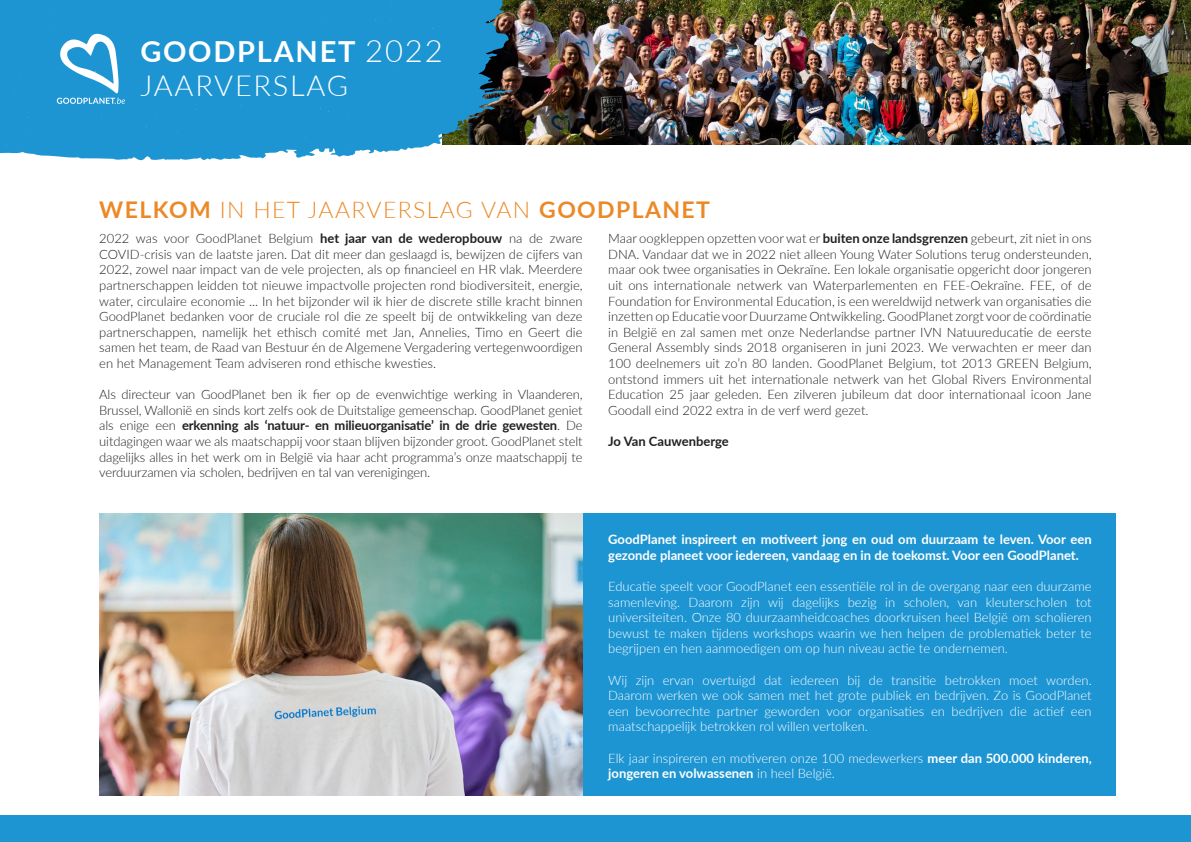
<style>
.page{position:relative;width:1191px;height:842px;background:#fff}
.page>*{position:absolute;margin:0;border:0;box-sizing:border-box;transform-origin:0 0}
.t1{font:700 29px "Lato";letter-spacing:.06em;color:#fff}
.t2{font:300 29px "Lato";letter-spacing:.06em;color:#fff}
.t3{font:300 23px "Lato";letter-spacing:.06em;color:#ec8927}
.t4{font:300 13px/15.6px "Lato";color:#231f20;text-align:justify}
.t5{font:300 13px/15.6px "Lato";color:#fff;text-align:justify}
.t6{font:700 13px/15.6px "Lato";color:#fff}
.t7{font:700 13px "Lato";color:#231f20}
.s1{font-weight:300;font-size:31px}
.s2{font-weight:700}
</style>
<div class="page">
<div style="left:583px;top:513px;width:532px;height:282px;background:#1d95d3"></div>
<img style="left:513px;top:0;width:678px;height:145px">
<svg style="left:0;top:0;width:513px;height:161px;background:#2995cd"></svg>
<svg style="left:57px;top:33px;width:68px;height:71px"></svg>
<div style="left:0;top:815px;width:1191px;height:27px;background:#1d95d3"></div>
<img style="left:99px;top:513px;width:484px;height:282px">
<p class="t1" style="left:140px;top:30px;width:304px">GOODPLANET <span class="s1">2022</span></p>
<p class="t2" style="left:140px;top:66px;width:209px">JAARVERSLAG</p>
<p class="t3" style="left:99px;top:194px;width:612px"><span class="s2">WELKOM</span> IN HET JAARVERSLAG VAN <span class="s2">GOODPLANET</span></p>
<p class="t4" style="left:99px;top:230px;width:485px">2022 was voor GoodPlanet Belgium <span class="s2">het jaar van de wederopbouw</span> na de zware COVID-crisis van de laatste jaren. Dat dit meer dan geslaagd is, bewijzen de cijfers van 2022, zowel naar impact van de vele projecten, als op financieel en HR vlak. Meerdere partnerschappen leidden tot nieuwe impactvolle projecten rond biodiversiteit, energie, water, circulaire economie ... In het bijzonder wil ik hier de discrete stille kracht binnen GoodPlanet bedanken voor de cruciale rol die ze speelt bij de ontwikkeling van deze partnerschappen, namelijk het ethisch comité met Jan, Annelies, Timo en Geert die samen het team, de Raad van Bestuur én de Algemene Vergadering vertegenwoordigen en het Management Team adviseren rond ethische kwesties.</p>
<p class="t4" style="left:99px;top:386px;width:485px">Als directeur van GoodPlanet ben ik fier op de evenwichtige werking in Vlaanderen, Brussel, Wallonië en sinds kort zelfs ook de Duitstalige gemeenschap. GoodPlanet geniet als enige een <span class="s2">erkenning als ‘natuur- en milieuorganisatie’ in de drie gewesten</span>. De uitdagingen waar we als maatschappij voor staan blijven bijzonder groot. GoodPlanet stelt dagelijks alles in het werk om in België via haar acht programma’s onze maatschappij te verduurzamen via scholen, bedrijven en tal van verenigingen.</p>
<p class="t4" style="left:608px;top:230px;width:485px">Maar oogkleppen opzetten voor wat er <span class="s2">buiten onze landsgrenzen</span> gebeurt, zit niet in ons DNA. Vandaar dat we in 2022 niet alleen Young Water Solutions terug ondersteunden, maar ook twee organisaties in Oekraïne. Een lokale organisatie opgericht door jongeren uit ons internationale netwerk van Waterparlementen en FEE-Oekraïne. FEE, of de Foundation for Environmental Education, is een wereldwijd netwerk van organisaties die inzetten op Educatie voor Duurzame Ontwikkeling. GoodPlanet zorgt voor de coördinatie in België en zal samen met onze Nederlandse partner IVN Natuureducatie de eerste General Assembly sinds 2018 organiseren in juni 2023. We verwachten er meer dan 100 deelnemers uit zo’n 80 landen. GoodPlanet Belgium, tot 2013 GREEN Belgium, ontstond immers uit het internationale netwerk van het Global Rivers Environmental Education 25 jaar geleden. Een zilveren jubileum dat door internationaal icoon Jane Goodall eind 2022 extra in de verf werd gezet.</p>
<p class="t7" style="left:608px;top:432px;width:122px">Jo Van Cauwenberge</p>
<p class="t6" style="left:608px;top:531px;width:485px">GoodPlanet inspireert en motiveert jong en oud om duurzaam te leven. Voor een gezonde planeet voor iedereen, vandaag en in de toekomst. Voor een GoodPlanet.</p>
<p class="t5" style="left:608px;top:578px;width:485px">Educatie speelt voor GoodPlanet een essentiële rol in de overgang naar een duurzame samenleving. Daarom zijn wij dagelijks bezig in scholen, van kleuterscholen tot universiteiten. Onze 80 duurzaamheidcoaches doorkruisen heel België om scholieren bewust te maken tijdens workshops waarin we hen helpen de problematiek beter te begrijpen en hen aanmoedigen om op hun niveau actie te ondernemen.</p>
<p class="t5" style="left:608px;top:672px;width:485px">Wij zijn ervan overtuigd dat iedereen bij de transitie betrokken moet worden.<br>Daarom werken we ook samen met het grote publiek en bedrijven. Zo is GoodPlanet een bevoorrechte partner geworden voor organisaties en bedrijven die actief een maatschappelijk betrokken rol willen vertolken.</p>
<p class="t5" style="left:608px;top:750px;width:485px">Elk jaar inspireren en motiveren onze 100 medewerkers <span class="s2">meer dan 500.000 kinderen, jongeren en volwassenen</span> in heel België.</p>
</div>
